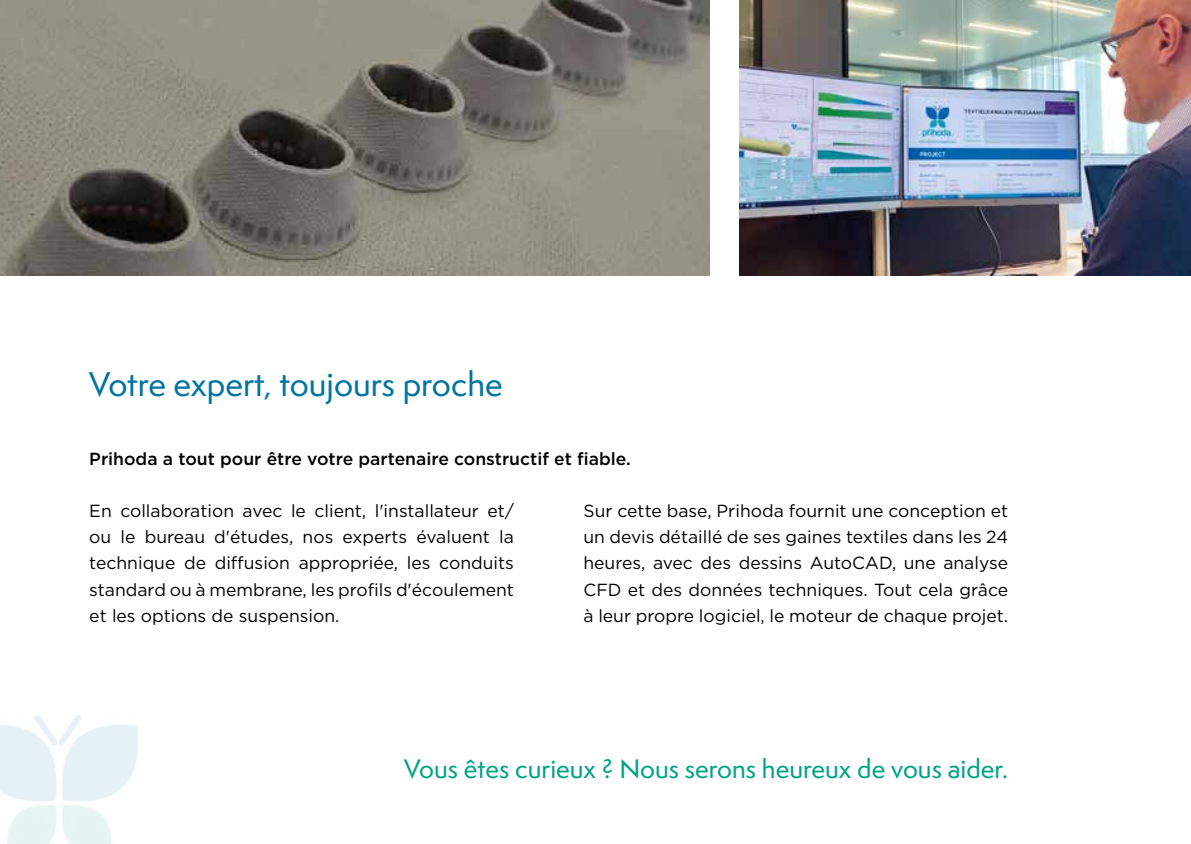
<style>
.page{position:relative;width:1191px;height:844px;background:#fff}
.page>*{position:absolute;margin:0;border:0;box-sizing:border-box;transform-origin:0 0}
.t1{font:500 31.5px "Semplicita Pro";color:#0075a1}
.t2{font:500 24.5px "Semplicita Pro";color:#00a385}
.t3{font:17.5px/26.2px "Gotham";color:#000;text-align:justify}
.t4{font:500 17.5px "Gotham";color:#000}
</style>
<div class="page">
<img style="left:740px;top:0;width:450px;height:276px">
<img style="left:0;top:0;width:709px;height:276px">
<img style="left:0;top:714px;width:139px;height:129px">
<h1 class="t1" style="left:89px;top:361px;width:415px">Votre expert, toujours proche</h1>
<p class="t4" style="left:89px;top:447px;width:543px">Prihoda a tout pour être votre partenaire constructif et fiable.</p>
<p class="t3" style="left:89px;top:497px;width:426px">En collaboration avec le client, l'installateur et/ ou le bureau d'études, nos experts évaluent la technique de diffusion appropriée, les conduits standard ou à membrane, les profils d'écoulement et les options de suspension.</p>
<p class="t3" style="left:583px;top:497px;width:426px">Sur cette base, Prihoda fournit une conception et un devis détaillé de ses gaines textiles dans les 24 heures, avec des dessins AutoCAD, une analyse CFD et des données techniques. Tout cela grâce à leur propre logiciel, le moteur de chaque projet.</p>
<h2 class="t2" style="left:404px;top:751px;width:605px">Vous êtes curieux ? Nous serons heureux de vous aider.</h2>
</div>
